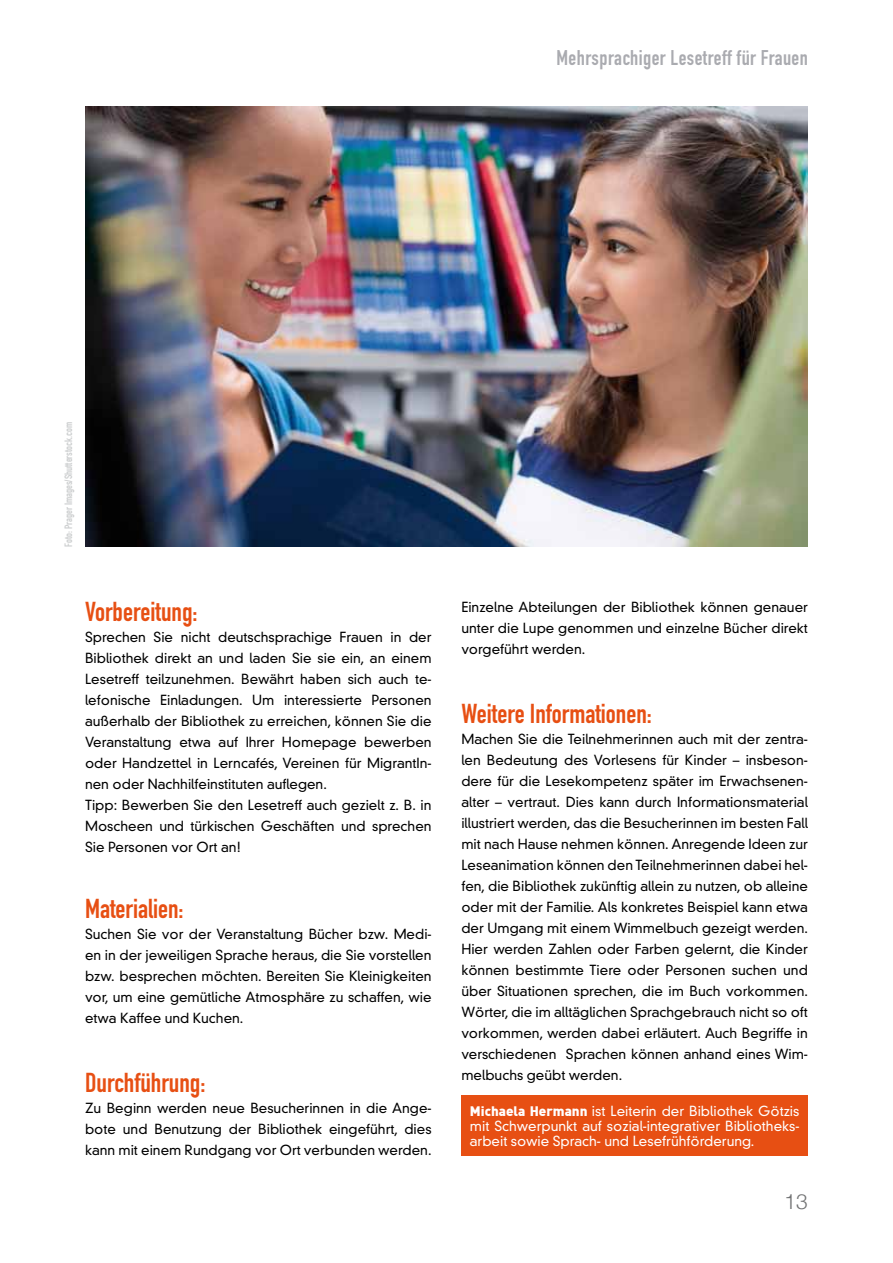
<style>
.page{position:relative;width:893px;height:1263px;background:#fff}
.page>*{position:absolute;margin:0;border:0;box-sizing:border-box;transform-origin:0 0}
.t1{font:27px "DIN Engschrift";color:#e74f13}
.t2{font:21px "DIN Engschrift";letter-spacing:.02em;color:#aaabb0}
.t3{font:300 21px "Helvetica Neue LT";color:#707172}
.t4{font:300 13.5px/21px "DIN Neuzeit Grotesk";color:#000;text-align:justify}
.t5{font:300 13.5px/15px "DIN Neuzeit Grotesk";color:#fff;text-align:justify}
.t6{font:10.5px "DIN Engschrift";color:#cbcdce}
.s1{font-family:"DIN";font-weight:900}
</style>
<div class="page">
<div style="left:461px;top:1096px;width:347px;height:60px;background:#e74f13"></div>
<img style="left:85px;top:107px;width:723px;height:440px">
<h2 class="t2" style="left:556px;top:45px;width:253px">Mehrsprachiger Lesetreff für Frauen</h2>
<p class="t6" style="left:62px;top:547px;width:126px;rotate:-90deg">Foto: Prager Images/Shutterstock.com</p>
<h1 class="t1" style="left:85px;top:596px;width:114px">Vorbereitung:</h1>
<p class="t4" style="left:85px;top:627px;width:348px;text-align:left">Sprechen Sie nicht deutschsprachige Frauen in der Bibliothek direkt an und laden Sie sie ein, an einem Lesetreff teilzunehmen. Bewährt haben sich auch te&shy;lefonische Einladungen. Um interessierte Personen außerhalb der Bibliothek zu erreichen, können Sie die Veranstaltung etwa auf Ihrer Homepage bewerben oder Handzettel in Lerncafés, Vereinen für MigrantIn&shy;nen oder Nachhilfeinstituten auflegen.<br>Tipp: Bewerben Sie den Lesetreff auch gezielt z. B. in Moscheen und türkischen Geschäften und sprechen Sie Personen vor Ort an!</p>
<h1 class="t1" style="left:85px;top:893px;width:100px">Materialien:</h1>
<p class="t4" style="left:85px;top:924px;width:348px">Suchen Sie vor der Veranstaltung Bücher bzw. Medi&shy;en in der jeweiligen Sprache heraus, die Sie vorstellen bzw. besprechen möchten. Bereiten Sie Kleinigkeiten vor, um eine gemütliche Atmosphäre zu schaffen, wie etwa Kaffee und Kuchen.</p>
<h1 class="t1" style="left:85px;top:1067px;width:122px">Durchführung:</h1>
<p class="t4" style="left:85px;top:1098px;width:348px">Zu Beginn werden neue Besucherinnen in die Ange&shy;bote und Benutzung der Bibliothek eingeführt, dies kann mit einem Rundgang vor Ort verbunden werden.</p>
<p class="t4" style="left:461px;top:596px;width:348px">Einzelne Abteilungen der Bibliothek können genauer unter die Lupe genommen und einzelne Bücher direkt vorgeführt werden.</p>
<h1 class="t1" style="left:461px;top:697px;width:192px">Weitere Informationen:</h1>
<p class="t4" style="left:461px;top:728px;width:348px">Machen Sie die Teilnehmerinnen auch mit der zentra&shy;len Bedeutung des Vorlesens für Kinder – insbeson&shy;dere für die Lesekompetenz später im Erwachsenen&shy;alter – vertraut. Dies kann durch Informationsmaterial illustriert werden, das die Besucherinnen im besten Fall mit nach Hause nehmen können. Anregende Ideen zur Leseanimation können den Teilnehmerinnen dabei hel&shy;fen, die Bibliothek zukünftig allein zu nutzen, ob alleine oder mit der Familie. Als konkretes Beispiel kann etwa der Umgang mit einem Wimmelbuch gezeigt werden.<br>Hier werden Zahlen oder Farben gelernt, die Kinder können bestimmte Tiere oder Personen suchen und über Situationen sprechen, die im Buch vorkommen.<br>Wörter, die im alltäglichen Sprachgebrauch nicht so oft vorkommen, werden dabei erläutert. Auch Begriffe in verschiedenen Sprachen können anhand eines Wim&shy;melbuchs geübt werden.</p>
<p class="t5" style="left:470px;top:1104px;width:331px"><span class="s1">Michaela Hermann</span> ist Leiterin der Bibliothek Götzis mit Schwerpunkt auf sozial-integrativer Bibliotheks&shy;arbeit sowie Sprach- und Lesefrühförderung.</p>
<h2 class="t3" style="left:785px;top:1189px;width:25px">13</h2>
</div>
